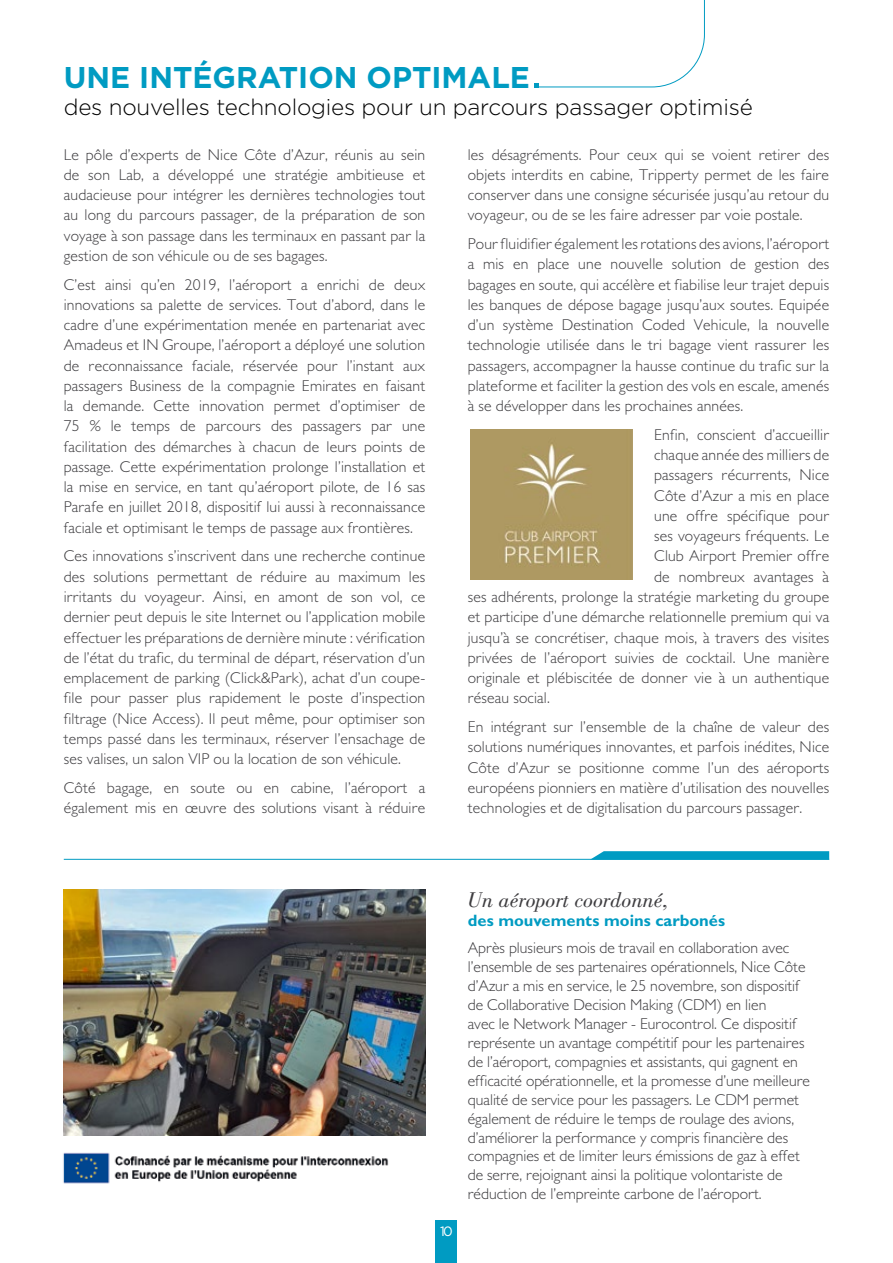
<style>
.page{position:relative;width:893px;height:1263px;background:#fff}
.page>*{position:absolute;margin:0;border:0;box-sizing:border-box;transform-origin:0 0}
.t1{font:700 30px "Gotham HTF";color:#009bc2}
.t2{font:300 22.5px "Gotham HTF";letter-spacing:-.01em;color:#000}
.t3{font:italic 22.5px "Bodoni BT";color:#3e3d40}
.t4{font:700 16.5px "Gill Sans MT Pro";color:#009bc2}
.t5{font:300 15.75px/20.2px "Gill Sans MT Pro";letter-spacing:.01em;color:#3e3d40;text-align:justify}
.t6{font:13.5px "Gotham HTF";color:#fff}
</style>
<div class="page">
<div style="left:436px;top:1221px;width:21px;height:42px;background:#009bc2"></div>
<img style="left:64px;top:890px;width:361px;height:245px">
<img style="left:471px;top:429px;width:161px;height:151px">
<svg style="left:534px;top:0;width:171px;height:88px"></svg>
<svg style="left:590px;top:851px;width:239px;height:8px;background:#0da0c5"></svg>
<hr style="left:64px;top:859px;width:765px;height:1px;background:#009bc2">
<img style="left:63px;top:1152px;width:326px;height:32px">
<h1 class="t1" style="left:64px;top:60px;width:468px">UNE INTÉGRATION OPTIMALE</h1>
<h2 class="t2" style="left:64px;top:95px;width:691px">des nouvelles technologies pour un parcours passager optimisé</h2>
<p class="t5" style="left:468px;top:144px;width:363px">les désagréments. Pour ceux qui se voient retirer des objets interdits en cabine, Tripperty permet de les faire conserver dans une consigne sécurisée jusqu’au retour du voyageur, ou de se les faire adresser par voie postale.</p>
<p class="t5" style="left:468px;top:233px;width:363px">Pour fluidifier également les rotations des avions, l’aéroport a mis en place une nouvelle solution de gestion des bagages en soute, qui accélère et fiabilise leur trajet depuis les banques de dépose bagage jusqu’aux soutes. Equipée d’un système Destination Coded Vehicule, la nouvelle technologie utilisée dans le tri bagage vient rassurer les passagers, accompagner la hausse continue du trafic sur la plateforme et faciliter la gestion des vols en escale, amenés à se développer dans les prochaines années.</p>
<p class="t5" style="left:654px;top:424px;width:177px">Enfin, conscient d’accueillir</p>
<p class="t5" style="left:654px;top:444px;width:177px">chaque année des milliers de</p>
<p class="t5" style="left:654px;top:465px;width:177px">passagers récurrents, Nice</p>
<p class="t5" style="left:654px;top:485px;width:177px">Côte d’Azur a mis en place</p>
<p class="t5" style="left:654px;top:505px;width:177px">une offre spécifique pour</p>
<p class="t5" style="left:654px;top:525px;width:177px">ses voyageurs fréquents. Le</p>
<p class="t5" style="left:654px;top:546px;width:177px">Club Airport Premier offre</p>
<p class="t5" style="left:654px;top:566px;width:177px">de nombreux avantages à</p>
<p class="t5" style="left:468px;top:586px;width:363px">ses adhérents, prolonge la stratégie marketing du groupe</p>
<p class="t5" style="left:468px;top:606px;width:363px">et participe d’une démarche relationnelle premium qui va</p>
<p class="t5" style="left:468px;top:627px;width:363px">jusqu’à se concrétiser, chaque mois, à travers des visites</p>
<p class="t5" style="left:468px;top:647px;width:363px">privées de l’aéroport suivies de cocktail. Une manière</p>
<p class="t5" style="left:468px;top:667px;width:363px">originale et plébiscitée de donner vie à un authentique</p>
<p class="t5" style="left:468px;top:688px;width:84px">réseau social.</p>
<p class="t5" style="left:468px;top:716px;width:363px">En intégrant sur l’ensemble de la chaîne de valeur des solutions numériques innovantes, et parfois inédites, Nice Côte d’Azur se positionne comme l’un des aéroports européens pionniers en matière d’utilisation des nouvelles technologies et de digitalisation du parcours passager.</p>
<p class="t5" style="left:64px;top:144px;width:363px">Le pôle d’experts de Nice Côte d’Azur, réunis au sein de son Lab, a développé une stratégie ambitieuse et audacieuse pour intégrer les dernières technologies tout au long du parcours passager, de la préparation de son voyage à son passage dans les terminaux en passant par la gestion de son véhicule ou de ses bagages.</p>
<p class="t5" style="left:64px;top:274px;width:363px">C’est ainsi qu’en 2019, l’aéroport a enrichi de deux innovations sa palette de services. Tout d’abord, dans le cadre d’une expérimentation menée en partenariat avec Amadeus et IN Groupe, l’aéroport a déployé une solution de reconnaissance faciale, réservée pour l’instant aux passagers Business de la compagnie Emirates en faisant la demande. Cette innovation permet d’optimiser de 75 % le temps de parcours des passagers par une facilitation des démarches à chacun de leurs points de passage. Cette expérimentation prolonge l’installation et la mise en service, en tant qu’aéroport pilote, de 16 sas Parafe en juillet 2018, dispositif lui aussi à reconnaissance faciale et optimisant le temps de passage aux frontières.</p>
<p class="t5" style="left:64px;top:546px;width:363px">Ces innovations s’inscrivent dans une recherche continue des solutions permettant de réduire au maximum les irritants du voyageur. Ainsi, en amont de son vol, ce dernier peut depuis le site Internet ou l’application mobile effectuer les préparations de dernière minute : vérification de l’état du trafic, du terminal de départ, réservation d’un emplacement de parking (Click&amp;Park), achat d’un coupe&shy;file pour passer plus rapidement le poste d’inspection filtrage (Nice Access). Il peut même, pour optimiser son temps passé dans les terminaux, réserver l’ensachage de ses valises, un salon VIP ou la location de son véhicule.</p>
<p class="t5" style="left:64px;top:777px;width:363px">Côté bagage, en soute ou en cabine, l’aéroport a également mis en œuvre des solutions visant à réduire</p>
<p class="t6" style="left:440px;top:1224px;width:14px">10</p>
<h2 class="t3" style="left:468px;top:885px;width:202px">Un aéroport coordonné,</h2>
<p class="t4" style="left:468px;top:910px;width:259px">des mouvements moins carbonés</p>
<p class="t5" style="left:468px;top:938px;width:344px;line-height:18.9px;text-align:left">Après plusieurs mois de travail en collaboration avec l’ensemble de ses partenaires opérationnels, Nice Côte d’Azur a mis en service, le 25 novembre, son dispositif de Collaborative Decision Making (CDM) en lien<br>avec le Network Manager - Eurocontrol. Ce dispositif représente un avantage compétitif pour les partenaires de l’aéroport, compagnies et assistants, qui gagnent en efficacité opérationnelle, et la promesse d’une meilleure qualité de service pour les passagers. Le CDM permet également de réduire le temps de roulage des avions, d’améliorer la performance y compris financière des compagnies et de limiter leurs émissions de gaz à effet de serre, rejoignant ainsi la politique volontariste de réduction de l’empreinte carbone de l’aéroport.</p>
</div>
